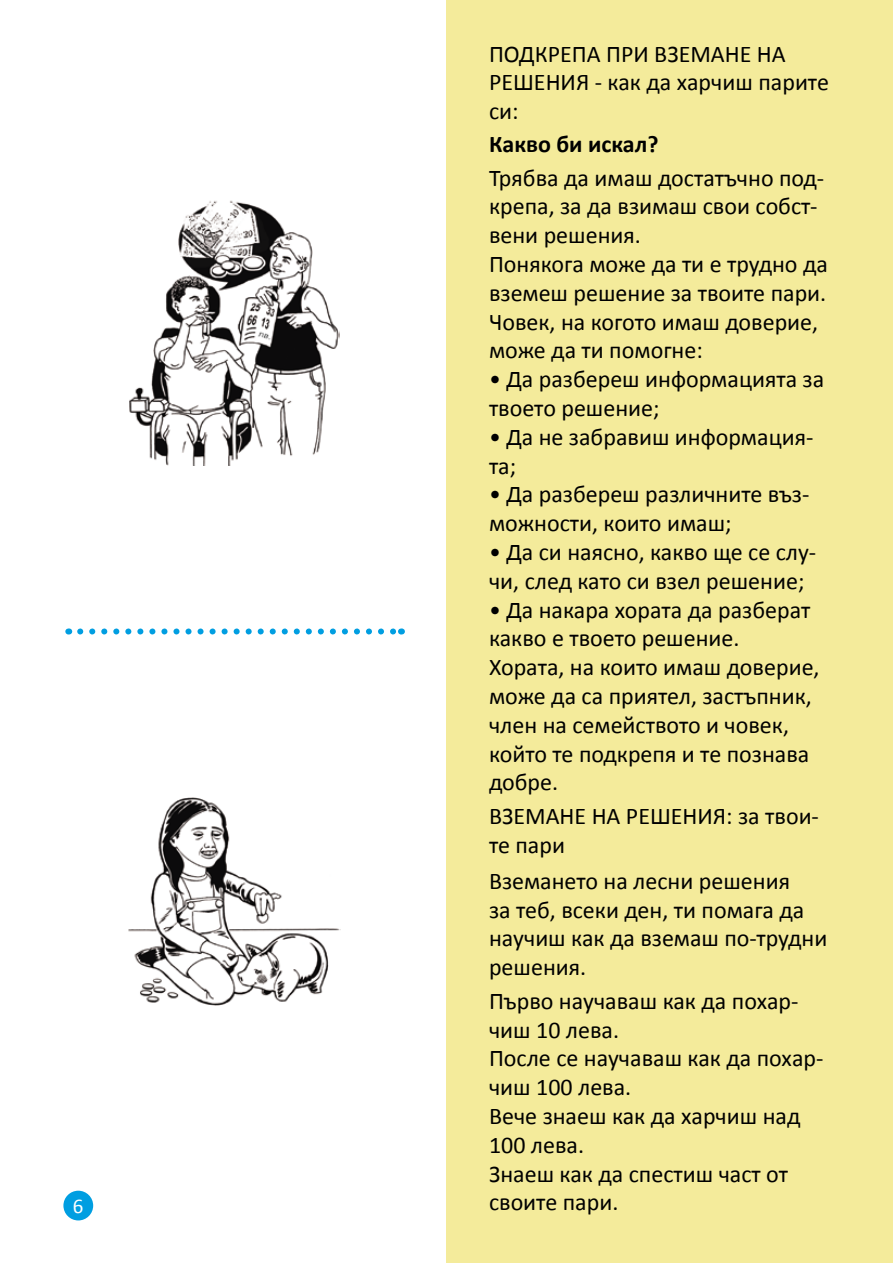
<style>
.page{position:relative;width:893px;height:1263px;background:#fff}
.page>*{position:absolute;margin:0;border:0;box-sizing:border-box;transform-origin:0 0}
.t1{font:24px/28.8px "Calibri";color:#000}
.t2{font:700 24px "Calibri";color:#000}
.t3{font:21px "Calibri";color:#fff}
</style>
<div class="page">
<div style="left:63px;top:1191px;width:30px;height:29px;background:#009ee1;border-radius:50%"></div>
<div style="left:446px;top:0;width:447px;height:1263px;background:#f4eb9b"></div>
<svg style="left:80px;top:628px;width:315px;height:6px"></svg>
<img style="left:129px;top:200px;width:210px;height:266px">
<img style="left:128px;top:797px;width:212px;height:208px">
<p class="t3" style="left:73px;top:1193px;width:12px">6</p>
<p class="t1" style="left:489px;top:39px;width:341px">ПОДКРЕПА ПРИ ВЗЕМАНЕ НА<br>РЕШЕНИЯ - как да харчиш парите си:</p>
<p class="t2" style="left:489px;top:129px;width:171px">Какво би искал?</p>
<p class="t1" style="left:489px;top:163px;width:340px">Трябва да имаш достатъчно под&shy;крепа, за да взимаш свои собст&shy;вени решения.<br>Понякога може да ти е трудно да вземеш решение за твоите пари.<br>Човек, на когото имаш доверие, може да ти помогне:</p>
<p class="t1" style="left:489px;top:365px;width:337px">• Да разбереш информацията за твоето решение;</p>
<p class="t1" style="left:489px;top:422px;width:326px">• Да не забравиш информация&shy;та;</p>
<p class="t1" style="left:489px;top:480px;width:322px">• Да разбереш различните въз&shy;можности, които имаш;</p>
<p class="t1" style="left:489px;top:538px;width:329px">• Да си наясно, какво ще се слу&shy;чи, след като си взел решение;</p>
<p class="t1" style="left:489px;top:595px;width:332px">• Да накара хората да разберат какво е твоето решение.<br>Хората, на които имаш доверие, може да са приятел, застъпник, член на семейството и човек, който те подкрепя и те познава добре.</p>
<p class="t1" style="left:489px;top:801px;width:331px">ВЗЕМАНЕ НА РЕШЕНИЯ: за твои&shy;те пари</p>
<p class="t1" style="left:489px;top:866px;width:340px">Вземането на лесни решения<br>за теб, всеки ден, ти помага да научиш как да вземаш по-трудни решения.</p>
<p class="t1" style="left:489px;top:986px;width:336px">Първо научаваш как да похар&shy;чиш 10 лева.<br>После се научаваш как да похар&shy;чиш 100 лева.<br>Вече знаеш как да харчиш над<br>100 лева.<br>Знаеш как да спестиш част от своите пари.</p>
</div>
